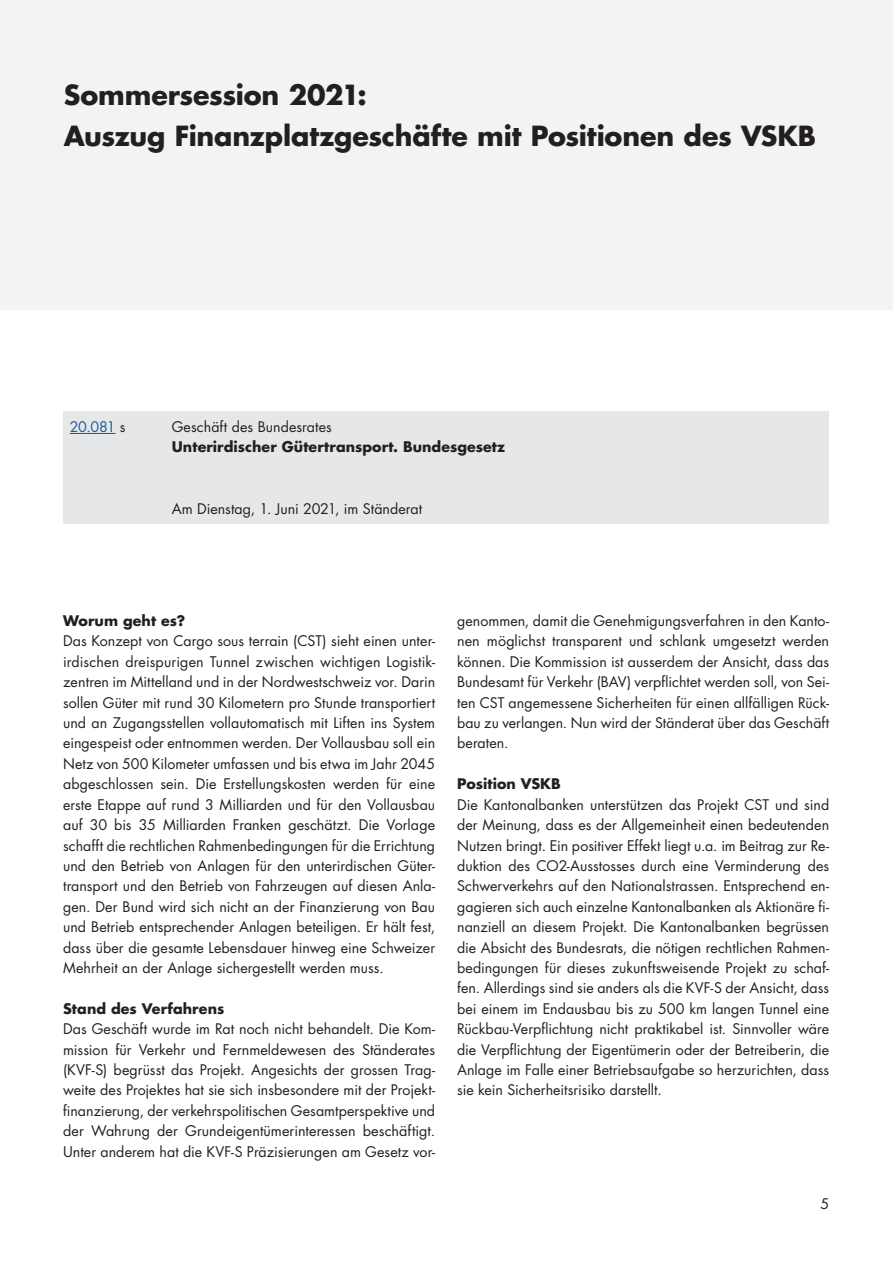
<style>
.page{position:relative;width:893px;height:1263px;background:#fff}
.page>*{position:absolute;margin:0;border:0;box-sizing:border-box;transform-origin:0 0}
._01_Titel{font:700 27px "Futura Std";letter-spacing:-.005em;color:#231f20}
._03_Text{font:14.25px/20.4px "Futura Std";letter-spacing:.005em;color:#231f20;text-align:justify}
._03_Text-2{font:700 14.25px "Futura Std";letter-spacing:.005em;color:#231f20}
._03_Text-3{font:14.25px "Futura Std";color:#175d9e}
.s1{color:#231f20}
</style>
<div class="page">
<div style="left:0;top:0;width:893px;height:310px;background:#f2f3f4"></div>
<div style="left:64px;top:411px;width:765px;height:113px;background:#e6e7e9"></div>
<hr style="left:70px;top:433px;width:46px;height:1px;background:#175d9e">
<p class="_01_Titel" style="left:64px;top:77px;width:305px">Sommersession 2021:</p>
<p class="_01_Titel" style="left:64px;top:118px;width:754px">Auszug Finanzplatzgeschäfte mit Positionen des VSKB</p>
<p class="_03_Text-3" style="left:70px;top:418px;width:57px">20.081 <span class="s1">s</span></p>
<p class="_03_Text" style="left:172px;top:417px;width:162px">Geschäft des Bundesrates</p>
<p class="_03_Text-2" style="left:172px;top:438px;width:335px">Unterirdischer Gütertransport. Bundesgesetz</p>
<p class="_03_Text" style="left:172px;top:498px;width:252px">Am Dienstag, 1. Juni 2021, im Ständerat</p>
<p class="_03_Text-2" style="left:63px;top:611px;width:124px">Worum geht es?</p>
<p class="_03_Text" style="left:63px;top:631px;width:374px">Das Konzept von Cargo sous terrain (CST) sieht einen unter&shy;irdischen dreispurigen Tunnel zwischen wichtigen Logistik&shy;zentren im Mittelland und in der Nordwestschweiz vor. Darin sollen Güter mit rund 30 Kilometern pro Stunde transportiert und an Zugangsstellen vollautomatisch mit Liften ins System eingespeist oder entnommen werden. Der Vollausbau soll ein Netz von 500 Kilometer umfassen und bis etwa im Jahr 2045 abgeschlossen sein. Die Erstellungskosten werden für eine erste Etappe auf rund 3 Milliarden und für den Vollausbau auf 30 bis 35 Milliarden Franken geschätzt. Die Vorlage schafft die rechtlichen Rahmenbedingungen für die Errichtung und den Betrieb von Anlagen für den unterirdischen Güter&shy;transport und den Betrieb von Fahrzeugen auf diesen Anla&shy;gen. Der Bund wird sich nicht an der Finanzierung von Bau und Betrieb entsprechender Anlagen beteiligen. Er hält fest, dass über die gesamte Lebensdauer hinweg eine Schweizer Mehrheit an der Anlage sichergestellt werden muss.</p>
<p class="_03_Text-2" style="left:63px;top:999px;width:163px">Stand des Verfahrens</p>
<p class="_03_Text" style="left:63px;top:1019px;width:374px">Das Geschäft wurde im Rat noch nicht behandelt. Die Kom&shy;mission für Verkehr und Fernmeldewesen des Ständerates (KVF-S) begrüsst das Projekt. Angesichts der grossen Trag&shy;weite des Projektes hat sie sich insbesondere mit der Projekt&shy;finanzierung, der verkehrspolitischen Gesamtperspektive und der Wahrung der Grundeigentümerinteressen beschäftigt.<br>Unter anderem hat die KVF-S Präzisierungen am Gesetz vor-</p>
<p class="_03_Text" style="left:457px;top:611px;width:374px">genommen, damit die Genehmigungsverfahren in den Kanto&shy;nen möglichst transparent und schlank umgesetzt werden können. Die Kommission ist ausserdem der Ansicht, dass das Bundesamt für Verkehr (BAV) verpflichtet werden soll, von Sei&shy;ten CST angemessene Sicherheiten für einen allfälligen Rück&shy;bau zu verlangen. Nun wird der Ständerat über das Geschäft beraten.</p>
<p class="_03_Text-2" style="left:457px;top:774px;width:105px">Position VSKB</p>
<p class="_03_Text" style="left:457px;top:794px;width:374px">Die Kantonalbanken unterstützen das Projekt CST und sind der Meinung, dass es der Allgemeinheit einen bedeutenden Nutzen bringt. Ein positiver Effekt liegt u.a. im Beitrag zur Re&shy;duktion des CO2-Ausstosses durch eine Verminderung des Schwerverkehrs auf den Nationalstrassen. Entsprechend en&shy;gagieren sich auch einzelne Kantonalbanken als Aktionäre fi&shy;nanziell an diesem Projekt. Die Kantonalbanken begrüssen die Absicht des Bundesrats, die nötigen rechtlichen Rahmen&shy;bedingungen für dieses zukunftsweisende Projekt zu schaf&shy;fen. Allerdings sind sie anders als die KVF-S der Ansicht, dass bei einem im Endausbau bis zu 500 km langen Tunnel eine Rückbau-Verpflichtung nicht praktikabel ist. Sinnvoller wäre die Verpflichtung der Eigentümerin oder der Betreiberin, die Anlage im Falle einer Betriebsaufgabe so herzurichten, dass sie kein Sicherheitsrisiko darstellt.</p>
<p class="_03_Text" style="left:820px;top:1194px;width:10px">5</p>
</div>
